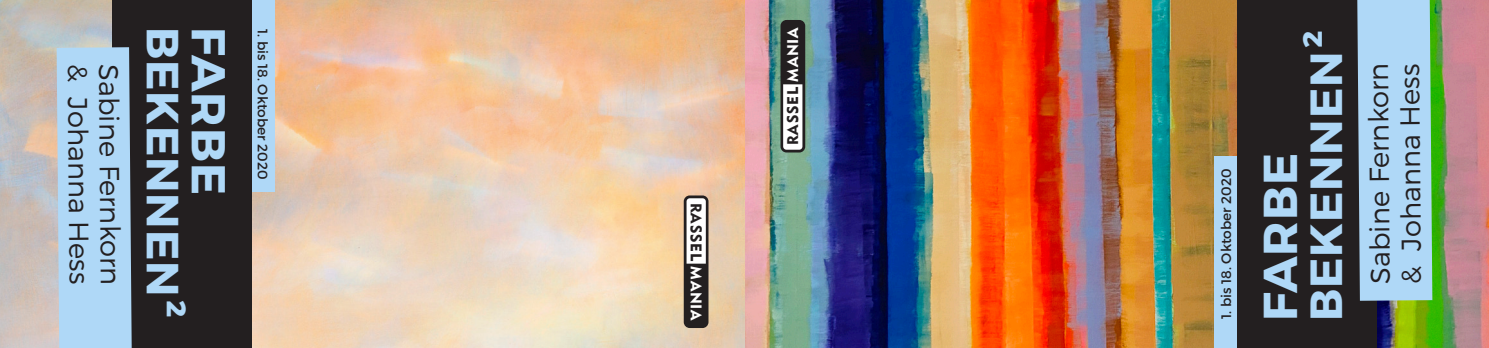
<style>
.page{position:relative;width:1489px;height:348px;background:#fff}
.page>*{position:absolute;margin:0;border:0;box-sizing:border-box;transform-origin:0 0}
.t1{font:700 47.5px "Montserrat";letter-spacing:.015em;color:#afd8f7}
.t2{font:700 45px "Montserrat";letter-spacing:.02em;color:#afd8f7}
.t3{font:300 27.5px "Montserrat";color:#231f20}
.t4{font:15.25px "Geometric 415 BT Black A";letter-spacing:.055em;color:#231f20}
.t5{font:13.75px "Montserrat";color:#231f20}
.s1{color:#fff}
</style>
<div class="page">
<img style="left:0;top:0;width:1488px;height:347px">
<div style="left:780px;top:20px;width:25px;height:132px;background:#231f20;border-radius:6px"></div>
<svg style="left:783px;top:84px;width:19px;height:65px"></svg>
<div style="left:1214px;top:156px;width:27px;height:191px;background:#afd8f7"></div>
<div style="left:1237px;top:0;width:140px;height:347px;background:#231f20"></div>
<div style="left:1357px;top:0;width:75px;height:300px;background:#afd8f7"></div>
<div style="left:247px;top:0;width:28px;height:191px;background:#afd8f7"></div>
<div style="left:112px;top:0;width:139px;height:347px;background:#231f20"></div>
<div style="left:57px;top:47px;width:75px;height:300px;background:#afd8f7"></div>
<div style="left:683px;top:195px;width:25px;height:132px;background:#231f20;border-radius:6px"></div>
<svg style="left:686px;top:198px;width:19px;height:65px"></svg>
<p class="t3" style="left:93px;top:64px;width:221px;rotate:89deg">&amp; Johanna Hess</p>
<p class="t3" style="left:125px;top:63px;width:222px;rotate:89deg">Sabine Fernkorn</p>
<p class="t2" style="left:190px;top:27px;width:271px;rotate:90deg">BEKENNEN</p>
<p class="t1" style="left:238px;top:27px;width:169px;rotate:90deg">FARBE</p>
<p class="t2" style="left:198px;top:299px;width:19px;rotate:90deg">²</p>
<p class="t5" style="left:271px;top:29px;width:152px;rotate:90deg">1. bis 18. Oktober 2020</p>
<p class="t4" style="left:706px;top:202px;width:120px;rotate:90deg">RASSEL <span class="s1">MANIA</span></p>
<p class="t4" style="left:783px;top:145px;width:120px;rotate:-90deg">RASSEL <span class="s1">MANIA</span></p>
<p class="t5" style="left:1217px;top:319px;width:152px;rotate:-90deg">1. bis 18. Oktober 2020</p>
<p class="t2" style="left:1298px;top:321px;width:291px;rotate:-90deg">BEKENNEN²</p>
<p class="t1" style="left:1250px;top:321px;width:169px;rotate:-90deg">FARBE</p>
<p class="t3" style="left:1364px;top:284px;width:222px;rotate:-91deg">Sabine Fernkorn</p>
<p class="t3" style="left:1395px;top:284px;width:221px;rotate:-91deg">&amp; Johanna Hess</p>
</div>
